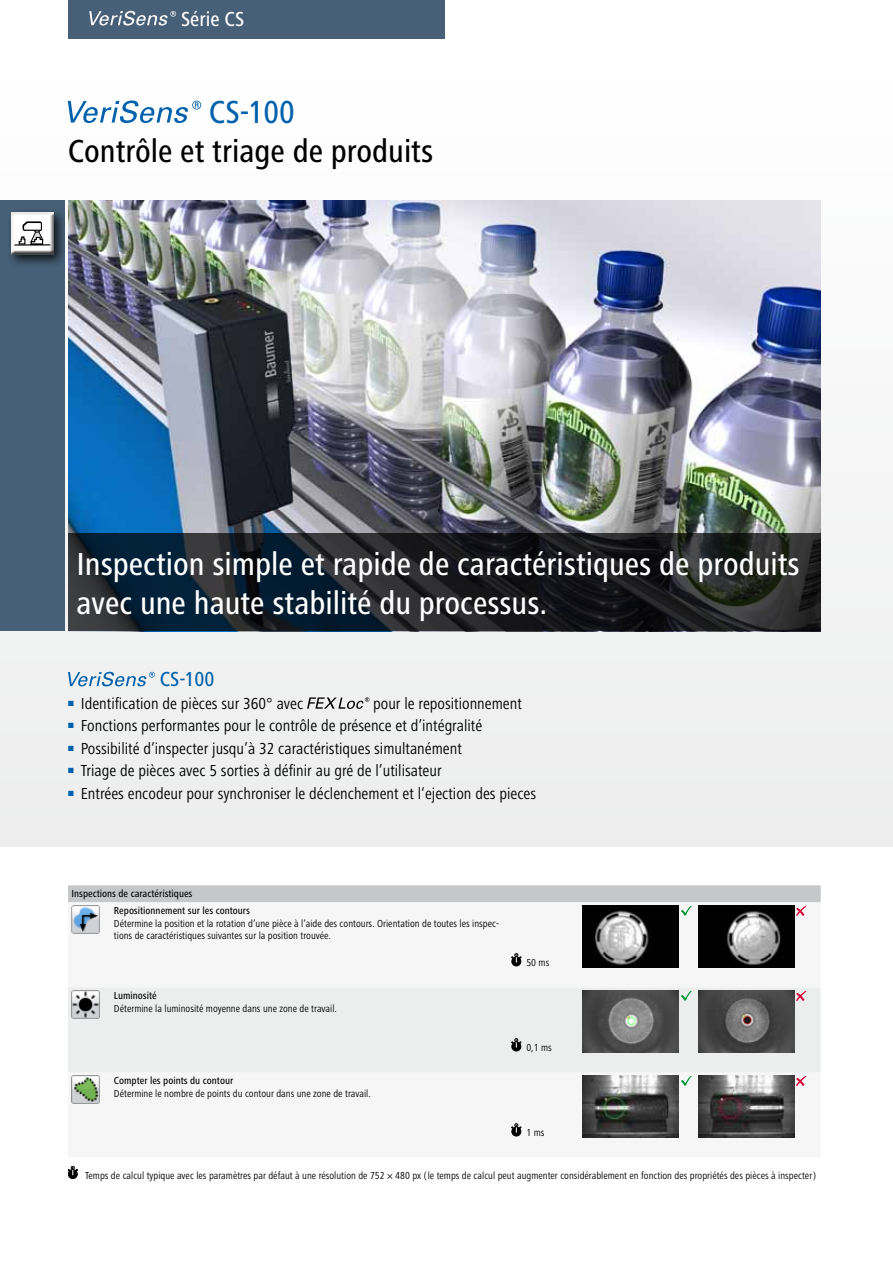
<style>
.page{position:relative;width:893px;height:1263px;background:#fff}
.page>*{position:absolute;margin:0;border:0;box-sizing:border-box;transform-origin:0 0}
.t1{font:500 condensed 33px/39px "Frutiger Next LT";color:#fff}
.t2{font:500 condensed 33px "Frutiger Next LT";color:#000}
.t3{font:500 condensed 33px "Frutiger Next LT";color:#0062ac}
.t4{font:500 condensed 21px "Frutiger Next LT";color:#fff}
.t5{font:500 condensed 21px "Frutiger Next LT";color:#0062ac}
.t6{font:condensed 16.5px "Frutiger Next LT";color:#000}
.t7{font:condensed 10.5px/12.6px "Frutiger Next LT";color:#000}
.t8{font:500 condensed 10.5px/17px "Frutiger Next LT";color:#000}
</style>
<div class="page">
<div style="left:0;top:64px;width:893px;height:782px;background:linear-gradient(to right,#f3f4f4,#f5f5f6)"></div>
<div style="left:0;top:201px;width:65px;height:430px;background:#476077"></div>
<img style="left:68px;top:201px;width:753px;height:332px">
<div style="left:7px;top:207px;width:60px;height:61px;background:#000;opacity:.8"></div>
<div style="left:10px;top:211px;width:46px;height:46px;background:#000;opacity:.75"></div>
<svg style="left:68px;top:672px;width:87px;height:14px"></svg>
<svg style="left:307px;top:697px;width:62px;height:12px"></svg>
<svg style="left:68px;top:533px;width:753px;height:98px;background:#1b2128"></svg>
<div style="left:68px;top:916px;width:752px;height:222px;background:#f6f6f6"></div>
<div style="left:68px;top:987px;width:753px;height:85px;background:#eceded"></div>
<img style="left:71px;top:916px;width:28px;height:17px">
<div style="left:512px;top:957px;width:9px;height:9px;border:1px solid #000;border-radius:50%"></div>
<svg style="left:512px;top:953px;width:9px;height:9px"></svg>
<img style="left:583px;top:916px;width:96px;height:51px">
<img style="left:698px;top:916px;width:96px;height:51px">
<svg style="left:68px;top:885px;width:753px;height:31px"></svg>
<img style="left:71px;top:991px;width:28px;height:27px">
<div style="left:512px;top:1042px;width:9px;height:9px;border:1px solid #000;border-radius:50%"></div>
<svg style="left:512px;top:1038px;width:9px;height:9px"></svg>
<img style="left:583px;top:991px;width:96px;height:61px">
<img style="left:698px;top:991px;width:96px;height:61px">
<svg style="left:796px;top:991px;width:10px;height:10px"></svg>
<svg style="left:680px;top:991px;width:12px;height:10px"></svg>
<img style="left:71px;top:1076px;width:28px;height:27px">
<div style="left:512px;top:1127px;width:9px;height:9px;border:1px solid #000;border-radius:50%"></div>
<svg style="left:512px;top:1123px;width:9px;height:9px"></svg>
<img style="left:583px;top:1076px;width:96px;height:61px">
<img style="left:698px;top:1076px;width:96px;height:61px">
<svg style="left:796px;top:1076px;width:10px;height:10px"></svg>
<svg style="left:680px;top:1076px;width:12px;height:10px"></svg>
<div style="left:68px;top:0;width:376px;height:38px;background:#476077"></div>
<svg style="left:89px;top:11px;width:87px;height:15px"></svg>
<div style="left:68px;top:1169px;width:9px;height:9px;background:#000;border-radius:50%"></div>
<div style="left:68px;top:1169px;width:10px;height:10px;border:1px solid #000;border-radius:50%"></div>
<svg style="left:68px;top:1166px;width:10px;height:9px"></svg>
<svg style="left:68px;top:100px;width:133px;height:23px"></svg>
<h2 class="t4" style="left:181px;top:7px;width:65px">Série CS</h2>
<h1 class="t3" style="left:209px;top:94px;width:87px">CS-100</h1>
<h1 class="t2" style="left:68px;top:133px;width:367px">Contrôle et triage de produits</h1>
<h1 class="t1" style="left:77px;top:545px;width:725px">Inspection simple et rapide de caractéristiques de produits avec une haute stabilité du processus.</h1>
<h2 class="t5" style="left:160px;top:668px;width:56px">CS-100</h2>
<h3 class="t6" style="left:68px;top:694px;width:237px"><sup>■</sup> Identification de pièces sur 360° avec</h3>
<h3 class="t6" style="left:373px;top:694px;width:150px">pour le repositionnement</h3>
<h3 class="t6" style="left:68px;top:717px;width:416px"><sup>■</sup> Fonctions performantes pour le contrôle de présence et d’intégralité</h3>
<h3 class="t6" style="left:68px;top:739px;width:395px"><sup>■</sup> Possibilité d’inspecter jusqu’à 32 caractéristiques simultanément</h3>
<h3 class="t6" style="left:68px;top:762px;width:375px"><sup>■</sup> Triage de pièces avec 5 sorties à définir au gré de l’utilisateur</h3>
<h3 class="t6" style="left:68px;top:784px;width:470px"><sup>■</sup> Entrées encodeur pour synchroniser le déclenchement et l‘ejection des pieces</h3>
<p class="t8" style="left:114px;top:885px;width:137px;text-indent:-43px">Inspections de caractéristiques<br>Repositionnement sur les contours</p>
<p class="t7" style="left:114px;top:917px;width:387px">Détermine la position et la rotation d’une pièce à l’aide des contours. Orientation de toutes les inspec&shy;tions de caractéristiques suivantes sur la position trouvée.</p>
<p class="t8" style="left:114px;top:987px;width:44px">Luminosité</p>
<p class="t7" style="left:114px;top:1002px;width:225px">Détermine la luminosité moyenne dans une zone de travail.</p>
<p class="t8" style="left:114px;top:1072px;width:121px">Compter les points du contour</p>
<p class="t7" style="left:114px;top:1087px;width:258px">Détermine le nombre de points du contour dans une zone de travail.</p>
<p class="t7" style="left:526px;top:956px;width:24px">50 ms</p>
<p class="t7" style="left:526px;top:1041px;width:27px">0,1 ms</p>
<p class="t7" style="left:526px;top:1126px;width:20px">1 ms</p>
<p class="t7" style="left:85px;top:1169px;width:733px">Temps de calcul typique avec les paramètres par défaut à une résolution de 752 × 480 px ( le temps de calcul peut augmenter considérablement en fonction des propriétés des pièces à inspecter)</p>
</div>
